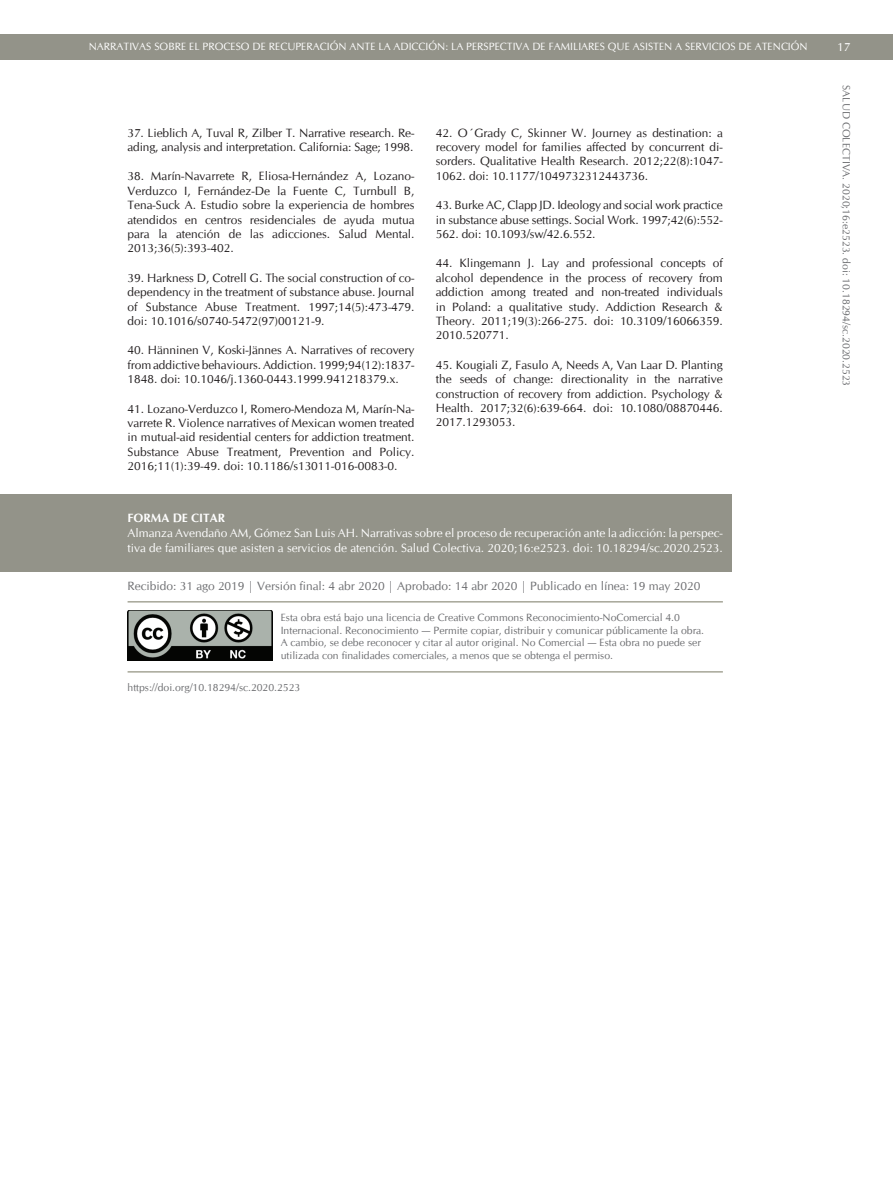
<style>
.page{position:relative;width:893px;height:1191px;background:#fff}
.page>*{position:absolute;margin:0;border:0;box-sizing:border-box;transform-origin:0 0}
.t1{font:12px/14.4px "CG Omega";color:#231f20;text-align:justify}
.t2{font:12px/15px "CG Omega";color:#fff}
.t3{font:12px "CG Omega";color:#6c6d70}
.t4{font:700 12px "CG Omega";color:#fff}
.t5{font:10.5px/12.6px "CG Omega";color:#6c6d70}
.t6{font:10.5px "CG Omega";color:#fff}
</style>
<div class="page">
<div style="left:0;top:34px;width:893px;height:26px;background:#939389"></div>
<div style="left:0;top:494px;width:731px;height:78px;background:#939389"></div>
<img style="left:128px;top:610px;width:145px;height:51px">
<hr style="left:128px;top:671px;width:595px;height:1px;background:#a6a698">
<hr style="left:128px;top:601px;width:595px;height:1px;background:#a6a698">
<p class="t6" style="left:89px;top:40px;width:720px">NARRATIVAS SOBRE EL PROCESO DE RECUPERACIÓN ANTE LA ADICCIÓN: LA PERSPECTIVA DE FAMILIARES QUE ASISTEN A SERVICIOS DE ATENCIÓN</p>
<p class="t2" style="left:837px;top:40px;width:15px">17</p>
<p class="t5" style="left:852px;top:85px;width:303px;rotate:90deg">SALUD COLECTIVA. 2020;16:e2523. doi: 10.18294/sc.2020.2523</p>
<p class="t1" style="left:128px;top:125px;width:288px">37. Lieblich A, Tuval R, Zilber T. Narrative research. Re&shy;ading, analysis and interpretation. California: Sage; 1998.</p>
<p class="t1" style="left:128px;top:169px;width:288px">38. Marín-Navarrete R, Eliosa-Hernández A, Lozano-Verduzco I, Fernández-De la Fuente C, Turnbull B, Tena-Suck A. Estudio sobre la experiencia de hombres atendidos en centros residenciales de ayuda mutua para la atención de las adicciones. Salud Mental.<br>2013;36(5):393-402.</p>
<p class="t1" style="left:128px;top:271px;width:288px">39. Harkness D, Cotrell G. The social construction of co&shy;dependency in the treatment of substance abuse. Journal of Substance Abuse Treatment. 1997;14(5):473-479. doi: 10.1016/s0740-5472(97)00121-9.</p>
<p class="t1" style="left:128px;top:343px;width:288px">40. Hänninen V, Koski-Jännes A. Narratives of recovery from addictive behaviours. Addiction. 1999;94(12):1837- 1848. doi: 10.1046/j.1360-0443.1999.941218379.x.</p>
<p class="t1" style="left:128px;top:401px;width:288px">41. Lozano-Verduzco I, Romero-Mendoza M, Marín-Na&shy;varrete R. Violence narratives of Mexican women treated in mutual-aid residential centers for addiction treatment.<br>Substance Abuse Treatment, Prevention and Policy.<br>2016;11(1):39-49. doi: 10.1186/s13011-016-0083-0.</p>
<p class="t1" style="left:436px;top:125px;width:288px">42. O´Grady C, Skinner W. Journey as destination: a recovery model for families affected by concurrent di&shy;sorders. Qualitative Health Research. 2012;22(8):1047- 1062. doi: 10.1177/1049732312443736.</p>
<p class="t1" style="left:436px;top:198px;width:288px">43. Burke AC, Clapp JD. Ideology and social work practice in substance abuse settings. Social Work. 1997;42(6):552- 562. doi: 10.1093/sw/42.6.552.</p>
<p class="t1" style="left:436px;top:256px;width:289px">44. Klingemann J. Lay and professional concepts of alcohol dependence in the process of recovery from addiction among treated and non-treated individuals in Poland: a qualitative study. Addiction Research &amp; Theory. 2011;19(3):266-275. doi: 10.3109/16066359.<br>2010.520771.</p>
<p class="t1" style="left:436px;top:358px;width:288px">45. Kougiali Z, Fasulo A, Needs A, Van Laar D. Planting the seeds of change: directionality in the narrative construction of recovery from addiction. Psychology &amp; Health. 2017;32(6):639-664. doi: 10.1080/08870446.<br>2017.1293053.</p>
<p class="t4" style="left:128px;top:510px;width:99px">fORMA DE CITAR</p>
<p class="t2" style="left:128px;top:525px;width:597px">Almanza Avendaño AM, Gómez San Luis AH. Narrativas sobre el proceso de recuperación ante la adicción: la perspec&shy;tiva de familiares que asisten a servicios de atención. Salud Colectiva. 2020;16:e2523. doi: 10.18294/sc.2020.2523.</p>
<p class="t3" style="left:128px;top:579px;width:574px">Recibido: 31 ago 2019 | Versión final: 4 abr 2020 | Aprobado: 14 abr 2020 | Publicado en línea: 19 may 2020</p>
<p class="t5" style="left:281px;top:611px;width:425px">Esta obra está bajo una licencia de Creative Commons Reconocimiento-NoComercial 4.0<br>Internacional. Reconocimiento — Permite copiar, distribuir y comunicar públicamente la obra.<br>A cambio, se debe reconocer y citar al autor original. No Comercial — Esta obra no puede ser utilizada con finalidades comerciales, a menos que se obtenga el permiso.</p>
<p class="t5" style="left:128px;top:680px;width:174px">https://doi.org/10.18294/sc.2020.2523</p>
</div>
